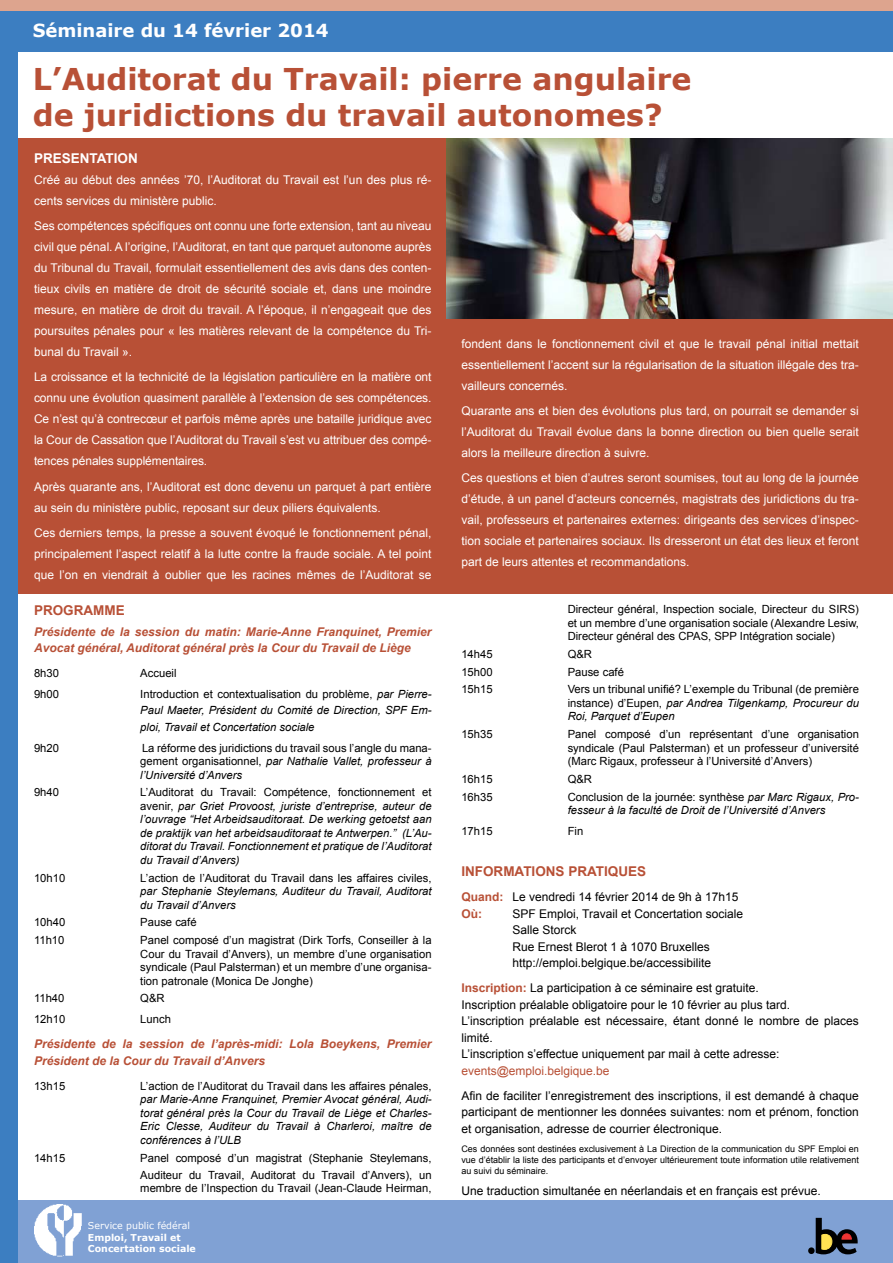
<style>
.page{position:relative;width:893px;height:1263px;background:#fff}
.page>*{position:absolute;margin:0;border:0;box-sizing:border-box;transform-origin:0 0}
.t1{font:700 30px/36px "Verdana";color:#b85036}
.t2{font:700 18px "Verdana";color:#fff}
.t3{font:700 13.5px "Arial";color:#b85036}
.t4{font:700 13.5px "Arial";color:#fff}
.t5{font:12px/21px "Arial";color:#fff;text-align:justify}
.t6{font:12px/16.5px "Arial";color:#000}
.t7{font:italic 700 12px/16.5px "Arial";color:#b85036}
.t8{font:12px "Arial";color:#b85036}
.t9{font:11.25px/13.5px "Arial";color:#000;text-align:justify}
.t10{font:italic 11.25px/13.5px "Arial";color:#000;text-align:justify}
.t11{font:700 9.45px/11.6px "Verdana";color:#fff}
.t12{font:9.45px "Verdana";color:#fff}
.t13{font:9px/10.8px "Arial";color:#000;text-align:justify}
.s1{font-style:normal}
.s2{font-style:italic}
.s3{font-weight:700;color:#b85036}
</style>
<div class="page">
<div style="left:0;top:0;width:893px;height:51px;background:#3c7ec1"></div>
<div style="left:0;top:138px;width:893px;height:455px;background:#b85036"></div>
<div style="left:0;top:1200px;width:893px;height:63px;background:#80a1d4"></div>
<div style="left:808px;top:1247px;width:7px;height:7px;background:#000;border-radius:50%"></div>
<svg style="left:816px;top:1218px;width:42px;height:36px"></svg>
<div style="left:0;top:0;width:17px;height:1263px;background:#3c7ec1"></div>
<div style="left:0;top:0;width:893px;height:11px;background:#dda48e"></div>
<img style="left:446px;top:138px;width:447px;height:181px">
<img style="left:34px;top:1204px;width:48px;height:53px">
<h2 class="t2" style="left:33px;top:19px;width:297px">Séminaire du 14 février 2014</h2>
<h1 class="t1" style="left:33px;top:61px;width:660px">L’Auditorat du Travail: pierre angulaire de juridictions du travail autonomes?</h1>
<p class="t4" style="left:34px;top:149px;width:105px">PRESENTATION</p>
<p class="t5" style="left:34px;top:169px;width:399px">Créé au début des années ’70, l’Auditorat du Travail est l’un des plus ré&shy;cents services du ministère public.</p>
<p class="t5" style="left:34px;top:216px;width:399px">Ses compétences spécifiques ont connu une forte extension, tant au niveau civil que pénal. A l’origine, l’Auditorat, en tant que parquet autonome auprès du Tribunal du Travail, formulait essentiellement des avis dans des conten&shy;tieux civils en matière de droit de sécurité sociale et, dans une moindre mesure, en matière de droit du travail. A l’époque, il n’engageait que des poursuites pénales pour « les matières relevant de la compétence du Tri&shy;bunal du Travail ».</p>
<p class="t5" style="left:34px;top:367px;width:399px">La croissance et la technicité de la législation particulière en la matière ont connu une évolution quasiment parallèle à l’extension de ses compétences.<br>Ce n’est qu’à contrecœur et parfois même après une bataille juridique avec la Cour de Cassation que l’Auditorat du Travail s’est vu attribuer des compé&shy;tences pénales supplémentaires.</p>
<p class="t5" style="left:34px;top:476px;width:399px">Après quarante ans, l’Auditorat est donc devenu un parquet à part entière au sein du ministère public, reposant sur deux piliers équivalents.</p>
<p class="t5" style="left:34px;top:522px;width:399px">Ces derniers temps, la presse a souvent évoqué le fonctionnement pénal, principalement l’aspect relatif à la lutte contre la fraude sociale. A tel point que l’on en viendrait à oublier que les racines mêmes de l’Auditorat se</p>
<p class="t5" style="left:461px;top:333px;width:399px">fondent dans le fonctionnement civil et que le travail pénal initial mettait essentiellement l’accent sur la régularisation de la situation illégale des tra&shy;vailleurs concernés.</p>
<p class="t5" style="left:461px;top:400px;width:399px">Quarante ans et bien des évolutions plus tard, on pourrait se demander si l’Auditorat du Travail évolue dans la bonne direction ou bien quelle serait alors la meilleure direction à suivre.</p>
<p class="t5" style="left:461px;top:468px;width:399px">Ces questions et bien d’autres seront soumises, tout au long de la journée d’étude, à un panel d’acteurs concernés, magistrats des juridictions du tra&shy;vail, professeurs et partenaires externes: dirigeants des services d’inspec&shy;tion sociale et partenaires sociaux. Ils dresseront un état des lieux et feront part de leurs attentes et recommandations.</p>
<p class="t3" style="left:34px;top:601px;width:92px">PROGRAMME</p>
<p class="t7" style="left:34px;top:623px;width:399px">Présidente de la session du matin: Marie-Anne Franquinet, Premier<br>Avocat général, Auditorat général près la Cour du Travail de Liège</p>
<p class="t9" style="left:34px;top:666px;width:27px">8h30</p>
<p class="t9" style="left:140px;top:666px;width:38px">Accueil</p>
<p class="t9" style="left:34px;top:687px;width:27px">9h00</p>
<p class="t10" style="left:140px;top:686px;width:293px;line-height:16.5px"><span class="s1">Introduction et contextualisation du problème,</span> par Pierre-Paul Maeter, Président du Comité de Direction, SPF Em&shy;ploi, Travail et Concertation sociale</p>
<p class="t9" style="left:34px;top:741px;width:27px">9h20</p>
<p class="t9" style="left:140px;top:741px;width:293px">La réforme des juridictions du travail sous l’angle du mana&shy;gement organisationnel, <span class="s2">par Nathalie Vallet, professeur à l’Université d’Anvers</span></p>
<p class="t9" style="left:34px;top:786px;width:27px">9h40</p>
<p class="t10" style="left:140px;top:786px;width:293px"><span class="s1">L’Auditorat du Travail: Compétence, fonctionnement et avenir,</span> par Griet Provoost, juriste d’entreprise, auteur de l’ouvrage “Het Arbeidsauditoraat. De werking getoetst aan de praktijk van het arbeidsauditoraat te Antwerpen.” (L’Au&shy;ditorat du Travail. Fonctionnement et pratique de l’Auditorat du Travail d’Anvers)</p>
<p class="t9" style="left:34px;top:871px;width:33px">10h10</p>
<p class="t9" style="left:140px;top:871px;width:293px">L’action de l’Auditorat du Travail dans les affaires civiles,</p>
<p class="t10" style="left:140px;top:884px;width:293px">par Stephanie Steylemans, Auditeur du Travail, Auditorat du Travail d’Anvers</p>
<p class="t9" style="left:34px;top:916px;width:33px">10h40</p>
<p class="t9" style="left:140px;top:916px;width:58px">Pause café</p>
<p class="t9" style="left:34px;top:933px;width:32px">11h10</p>
<p class="t9" style="left:140px;top:933px;width:293px">Panel composé d’un magistrat (Dirk Torfs, Conseiller à la Cour du Travail d’Anvers), un membre d’une organisation syndicale (Paul Palsterman) et un membre d’une organisa&shy;tion patronale (Monica De Jonghe)</p>
<p class="t9" style="left:34px;top:992px;width:32px">11h40</p>
<p class="t9" style="left:140px;top:992px;width:26px">Q&amp;R</p>
<p class="t9" style="left:34px;top:1012px;width:33px">12h10</p>
<p class="t9" style="left:140px;top:1012px;width:32px">Lunch</p>
<p class="t7" style="left:34px;top:1036px;width:399px">Présidente de la session de l’après-midi: Lola Boeykens, Premier<br>Président de la Cour du Travail d’Anvers</p>
<p class="t9" style="left:34px;top:1079px;width:33px">13h15</p>
<p class="t9" style="left:140px;top:1079px;width:293px">L’action de l’Auditorat du Travail dans les affaires pénales,</p>
<p class="t10" style="left:140px;top:1092px;width:293px">par Marie-Anne Franquinet, Premier Avocat général, Audi&shy;torat général près la Cour du Travail de Liège et Charles-Eric Clesse, Auditeur du Travail à Charleroi, maître de conférences à l’ULB</p>
<p class="t9" style="left:34px;top:1152px;width:33px">14h15</p>
<p class="t9" style="left:140px;top:1150px;width:293px;line-height:16.5px">Panel composé d’un magistrat (Stephanie Steylemans,<br>Auditeur du Travail, Auditorat du Travail d’Anvers), un</p>
<p class="t9" style="left:140px;top:1182px;width:293px">membre de l’Inspection du Travail (Jean-Claude Heirman,</p>
<p class="t12" style="left:88px;top:1220px;width:103px">Service public fédéral</p>
<p class="t11" style="left:88px;top:1232px;width:109px">Emploi, Travail et<br>Concertation sociale</p>
<p class="t9" style="left:568px;top:602px;width:293px">Directeur général, Inspection sociale, Directeur du SIRS) et un membre d’une organisation sociale (Alexandre Lesiw, Directeur général des CPAS, SPP Intégration sociale)</p>
<p class="t9" style="left:461px;top:647px;width:33px">14h45</p>
<p class="t9" style="left:568px;top:647px;width:26px">Q&amp;R</p>
<p class="t9" style="left:461px;top:665px;width:33px">15h00</p>
<p class="t9" style="left:568px;top:665px;width:58px">Pause café</p>
<p class="t9" style="left:461px;top:683px;width:33px">15h15</p>
<p class="t9" style="left:568px;top:683px;width:293px">Vers un tribunal unifié? L’exemple du Tribunal (de première instance) d’Eupen, <span class="s2">par Andrea Tilgenkamp, Procureur du Roi, Parquet d’Eupen</span></p>
<p class="t9" style="left:461px;top:727px;width:33px">15h35</p>
<p class="t9" style="left:568px;top:727px;width:293px">Panel composé d’un représentant d’une organisation syndicale (Paul Palsterman) et un professeur d’université (Marc Rigaux, professeur à l’Université d’Anvers)</p>
<p class="t9" style="left:461px;top:772px;width:33px">16h15</p>
<p class="t9" style="left:568px;top:772px;width:26px">Q&amp;R</p>
<p class="t9" style="left:461px;top:790px;width:33px">16h35</p>
<p class="t10" style="left:568px;top:790px;width:293px"><span class="s1">Conclusion de la journée: synthèse</span> par Marc Rigaux, Pro&shy;fesseur à la faculté de Droit de l’Université d’Anvers</p>
<p class="t9" style="left:461px;top:824px;width:33px">17h15</p>
<p class="t9" style="left:568px;top:824px;width:17px">Fin</p>
<p class="t3" style="left:461px;top:863px;width:186px">INFORMATIONS PRATIQUES</p>
<p class="t6" style="left:461px;top:889px;width:279px"><span class="s3">Quand:</span> Le vendredi 14 février 2014 de 9h à 17h15<br><span class="s3">Où:</span></p>
<p class="t6" style="left:512px;top:905px;width:232px">SPF Emploi, Travail et Concertation sociale Salle Storck<br>Rue Ernest Blerot 1 à 1070 Bruxelles http://emploi.belgique.be/accessibilite</p>
<p class="t6" style="left:461px;top:980px;width:399px"><span class="s3">Inscription:</span> La participation à ce séminaire est gratuite.<br>Inscription préalable obligatoire pour le 10 février au plus tard.<br>L’inscription préalable est nécessaire, étant donné le nombre de places limité.<br>L’inscription s’effectue uniquement par mail à cette adresse:</p>
<p class="t8" style="left:461px;top:1063px;width:150px">events@emploi.belgique.be</p>
<p class="t6" style="left:461px;top:1087px;width:399px;text-align:justify">Afin de faciliter l’enregistrement des inscriptions, il est demandé à chaque participant de mentionner les données suivantes: nom et prénom, fonction et organisation, adresse de courrier électronique.</p>
<p class="t13" style="left:461px;top:1144px;width:399px">Ces données sont destinées exclusivement à La Direction de la communication du SPF Emploi en vue d’établir la liste des participants et d’envoyer ultérieurement toute information utile relativement au suivi du séminaire.</p>
<p class="t6" style="left:461px;top:1182px;width:361px">Une traduction simultanée en néerlandais et en français est prévue.</p>
</div>
